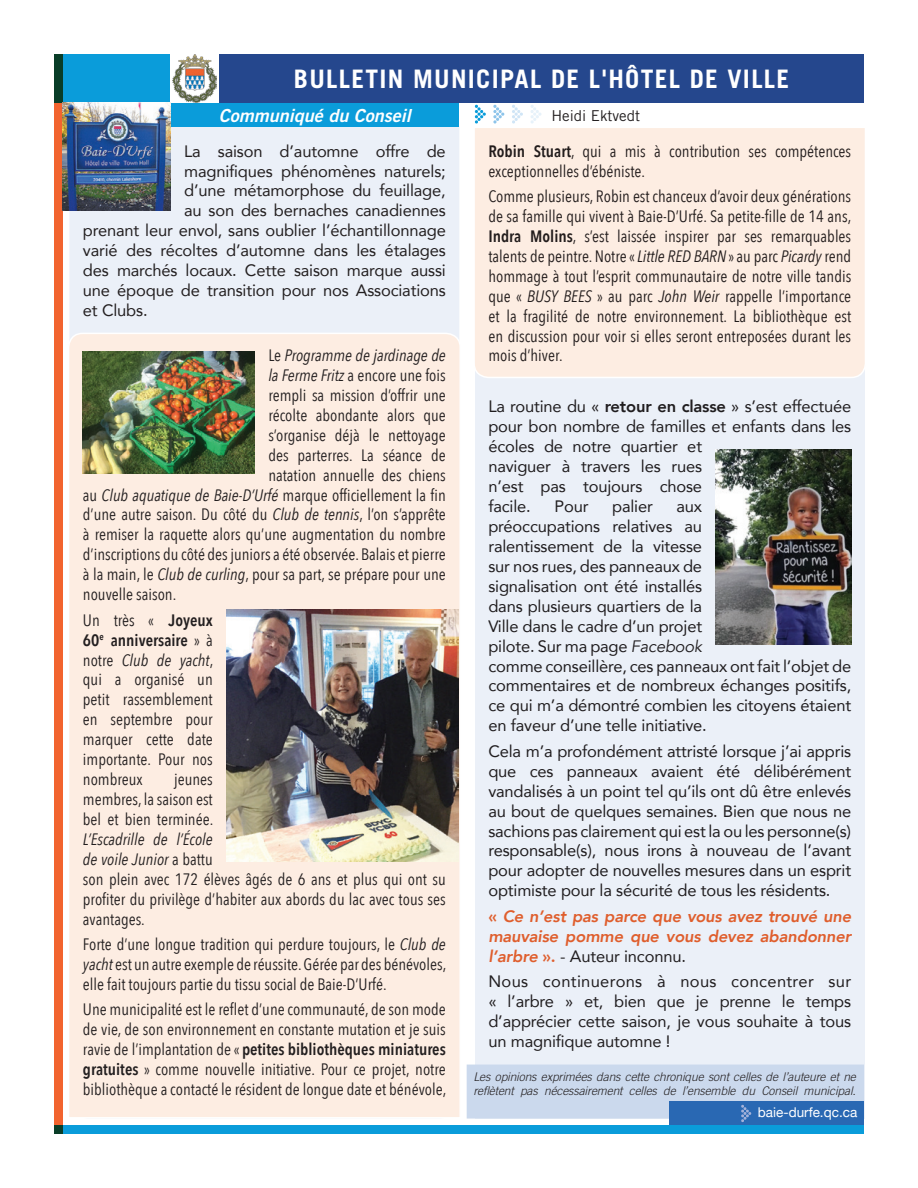
<style>
.page{position:relative;width:918px;height:1188px;background:#fff}
.page>*{position:absolute;margin:0;border:0;box-sizing:border-box;transform-origin:0 0}
.t1{font:700 25.5px "Trade Gothic";letter-spacing:.05em;color:#fff}
.Body{font:italic 18px "Trade Gothic Bold Two";color:#fff}
.TEXTE_DE_BASE{font:16.5px/20px "Avenir Next Condensed";color:#231f20;text-align:justify}
.TEXTE_DE_BASE-2{font:16.5px/20px "Avenir";letter-spacing:-.01em;color:#231f20}
.t2{font:italic 800 16.5px/20px "Avenir";letter-spacing:-.01em;color:#f2642f;text-align:justify}
.TEXTE_DE_BASE-3{font:italic 16.5px "Avenir Next Condensed";color:#231f20}
.Body-2{font:15px "Trade Gothic";color:#231f20}
.Body-3{font:13.5px "Helvetica Neue";color:#fff}
.Body-4{font:italic 300 12px/13.5px "Trade Gothic";letter-spacing:-.01em;color:#231f20}
.s1{font-style:normal}
.s2{font-style:italic}
.s3{font-weight:600}
.s4{font-weight:800}
.s5{font-weight:400;font-style:normal;color:#231f20}
</style>
<div class="page">
<div style="left:54px;top:1125px;width:810px;height:9px;background:#0a9cda"></div>
<div style="left:219px;top:54px;width:645px;height:49px;background:#25478d"></div>
<div style="left:54px;top:54px;width:117px;height:49px;background:#0a9cda"></div>
<div style="left:54px;top:54px;width:9px;height:1080px;background:#f2642f"></div>
<img style="left:173px;top:54px;width:43px;height:48px">
<div style="left:475px;top:127px;width:390px;height:992px;background:#ebf0f8"></div>
<div style="left:69px;top:127px;width:390px;height:205px;background:#ebf0f8"></div>
<div style="left:171px;top:103px;width:288px;height:24px;background:#0a9cda"></div>
<div style="left:467px;top:1065px;width:397px;height:54px;background:#cbd9ed"></div>
<div style="left:669px;top:1102px;width:195px;height:23px;background:#2968b3"></div>
<svg style="left:741px;top:1105px;width:10px;height:17px"></svg>
<svg style="left:475px;top:105px;width:11px;height:19px"></svg>
<svg style="left:493px;top:105px;width:11px;height:19px"></svg>
<svg style="left:512px;top:105px;width:11px;height:19px"></svg>
<svg style="left:530px;top:105px;width:12px;height:19px"></svg>
<img style="left:63px;top:103px;width:108px;height:108px">
<div style="left:69px;top:332px;width:391px;height:785px;background:#fdede2"></div>
<div style="left:475px;top:127px;width:390px;height:251px;background:#fdede2"></div>
<img style="left:716px;top:449px;width:135px;height:195px">
<img style="left:226px;top:610px;width:233px;height:251px">
<img style="left:83px;top:351px;width:172px;height:123px">
<h1 class="t1" style="left:294px;top:63px;width:497px">BULLETIN MUNICIPAL DE L'HÔTEL DE VILLE</h1>
<p class="Body" style="left:219px;top:104px;width:194px">Communiqué du Conseil</p>
<p class="Body-2" style="left:551px;top:107px;width:90px">Heidi Ektvedt</p>
<p class="TEXTE_DE_BASE-2" style="left:184px;top:140px;width:263px">La saison d’automne offre de</p>
<p class="TEXTE_DE_BASE-2" style="left:184px;top:160px;width:263px">magnifiques phénomènes naturels;</p>
<p class="TEXTE_DE_BASE-2" style="left:184px;top:180px;width:263px">d’une métamorphose du feuillage,</p>
<p class="TEXTE_DE_BASE-2" style="left:184px;top:200px;width:263px">au son des bernaches canadiennes</p>
<p class="TEXTE_DE_BASE-2" style="left:83px;top:220px;width:364px">prenant leur envol, sans oublier l’échantillonnage</p>
<p class="TEXTE_DE_BASE-2" style="left:83px;top:240px;width:364px">varié des récoltes d’automne dans les étalages</p>
<p class="TEXTE_DE_BASE-2" style="left:83px;top:260px;width:364px">des marchés locaux. Cette saison marque aussi</p>
<p class="TEXTE_DE_BASE-2" style="left:83px;top:280px;width:364px">une époque de transition pour nos Associations</p>
<p class="TEXTE_DE_BASE-2" style="left:83px;top:300px;width:66px">et Clubs.</p>
<p class="TEXTE_DE_BASE-3" style="left:268px;top:345px;width:179px"><span class="s1">Le</span> Programme de jardinage de</p>
<p class="TEXTE_DE_BASE" style="left:268px;top:364px;width:179px"><span class="s2">la Ferme Fritz</span> a encore une fois</p>
<p class="TEXTE_DE_BASE" style="left:268px;top:384px;width:179px">rempli sa mission d’offrir une</p>
<p class="TEXTE_DE_BASE" style="left:268px;top:404px;width:179px">récolte abondante alors que</p>
<p class="TEXTE_DE_BASE" style="left:268px;top:424px;width:179px">s’organise déjà le nettoyage</p>
<p class="TEXTE_DE_BASE" style="left:268px;top:444px;width:179px">des parterres. La séance de</p>
<p class="TEXTE_DE_BASE" style="left:268px;top:464px;width:179px">natation annuelle des chiens</p>
<p class="TEXTE_DE_BASE" style="left:83px;top:484px;width:364px">au <span class="s2">Club aquatique de Baie-D’Urfé</span> marque officiellement la fin</p>
<p class="TEXTE_DE_BASE" style="left:83px;top:504px;width:364px">d’une autre saison. Du côté du <span class="s2">Club de tennis</span>, l’on s’apprête</p>
<p class="TEXTE_DE_BASE" style="left:83px;top:524px;width:364px">à remiser la raquette alors qu’une augmentation du nombre</p>
<p class="TEXTE_DE_BASE" style="left:83px;top:544px;width:364px">d’inscriptions du côté des juniors a été observée. Balais et pierre</p>
<p class="TEXTE_DE_BASE" style="left:83px;top:564px;width:364px">à la main, le <span class="s2">Club de curling</span>, pour sa part, se prépare pour une</p>
<p class="TEXTE_DE_BASE" style="left:83px;top:584px;width:95px">nouvelle saison.</p>
<p class="TEXTE_DE_BASE" style="left:83px;top:609px;width:132px">Un très « <span class="s3">Joyeux 60</span><sup>e</sup> <span class="s3">anniversaire</span> » à notre <span class="s2">Club de yacht</span>, qui a organisé un petit rassemblement en septembre pour marquer cette date importante. Pour nos nombreux</p>
<p class="TEXTE_DE_BASE" style="left:83px;top:769px;width:364px;text-align:left;text-indent:91px">jeunes<br>membres, la saison est<br>bel et bien terminée.<br><span class="s2">L’Escadrille de l’École<br>de voile Junior</span> a battu<br>son plein avec 172 élèves âgés de 6 ans et plus qui ont su profiter du privilège d’habiter aux abords du lac avec tous ses avantages.</p>
<p class="TEXTE_DE_BASE" style="left:83px;top:934px;width:365px">Forte d’une longue tradition qui perdure toujours, le <span class="s2">Club de yacht</span> est un autre exemple de réussite. Gérée par des bénévoles, elle fait toujours partie du tissu social de Baie-D’Urfé.</p>
<p class="TEXTE_DE_BASE" style="left:83px;top:999px;width:365px">Une municipalité est le reflet d’une communauté, de son mode de vie, de son environnement en constante mutation et je suis ravie de l’implantation de « <span class="s3">petites bibliothèques miniatures gratuites</span> » comme nouvelle initiative. Pour ce projet, notre bibliothèque a contacté le résident de longue date et bénévole,</p>
<p class="TEXTE_DE_BASE" style="left:488px;top:140px;width:364px"><span class="s3">Robin Stuart</span>, qui a mis à contribution ses compétences exceptionnelles d’ébéniste.</p>
<p class="TEXTE_DE_BASE" style="left:488px;top:185px;width:364px">Comme plusieurs, Robin est chanceux d’avoir deux générations de sa famille qui vivent à Baie-D’Urfé. Sa petite-fille de 14 ans, <span class="s3">Indra Molins</span>, s’est laissée inspirer par ses remarquables talents de peintre. Notre « <span class="s2">Little RED BARN</span> » au parc <span class="s2">Picardy</span> rend hommage à tout l’esprit communautaire de notre ville tandis que « <span class="s2">BUSY BEES</span> » au parc <span class="s2">John Weir</span> rappelle l’importance et la fragilité de notre environnement. La bibliothèque est en discussion pour voir si elles seront entreposées durant les mois d’hiver.</p>
<p class="TEXTE_DE_BASE-2" style="left:488px;top:396px;width:364px">La routine du « <span class="s4">retour en classe</span> » s’est effectuée pour bon nombre de familles et enfants dans les écoles de notre quartier et<br>naviguer à travers les rues<br>n’est pas toujours chose<br>facile.</p>
<p class="TEXTE_DE_BASE-2" style="left:554px;top:496px;width:36px">Pour</p>
<p class="TEXTE_DE_BASE-2" style="left:612px;top:496px;width:42px">palier</p>
<p class="TEXTE_DE_BASE-2" style="left:488px;top:496px;width:364px;text-indent:188px">aux<br>préoccupations relatives au<br>ralentissement de la vitesse<br>sur nos rues, des panneaux de<br>signalisation ont été installés<br>dans plusieurs quartiers de la<br>Ville dans le cadre d’un projet<br>pilote. Sur ma page <span class="s2">Facebook<br></span>comme conseillère, ces panneaux ont fait l’objet de commentaires et de nombreux échanges positifs, ce qui m’a démontré combien les citoyens étaient en faveur d’une telle initiative.</p>
<p class="TEXTE_DE_BASE-2" style="left:488px;top:741px;width:364px;text-align:justify">Cela m’a profondément attristé lorsque j’ai appris que ces panneaux avaient été délibérément vandalisés à un point tel qu’ils ont dû être enlevés au bout de quelques semaines. Bien que nous ne sachions pas clairement qui est la ou les personne(s) responsable(s), nous irons à nouveau de l’avant pour adopter de nouvelles mesures dans un esprit optimiste pour la sécurité de tous les résidents.</p>
<p class="t2" style="left:488px;top:906px;width:364px"><span class="s1">«</span> Ce n’est pas parce que vous avez trouvé une mauvaise pomme que vous devez abandonner l’arbre <span class="s1">».</span> <span class="s5">- Auteur inconnu.</span></p>
<p class="TEXTE_DE_BASE-2" style="left:488px;top:971px;width:364px;text-align:justify">Nous continuerons à nous concentrer sur « l’arbre » et, bien que je prenne le temps d’apprécier cette saison, je vous souhaite à tous un magnifique automne !</p>
<p class="Body-4" style="left:473px;top:1070px;width:384px">Les opinions exprimées dans cette chronique sont celles de l’auteure et ne reflètent pas nécessairement celles de l’ensemble du Conseil municipal.</p>
<p class="Body-3" style="left:758px;top:1103px;width:101px">baie-durfe.qc.ca</p>
</div>
